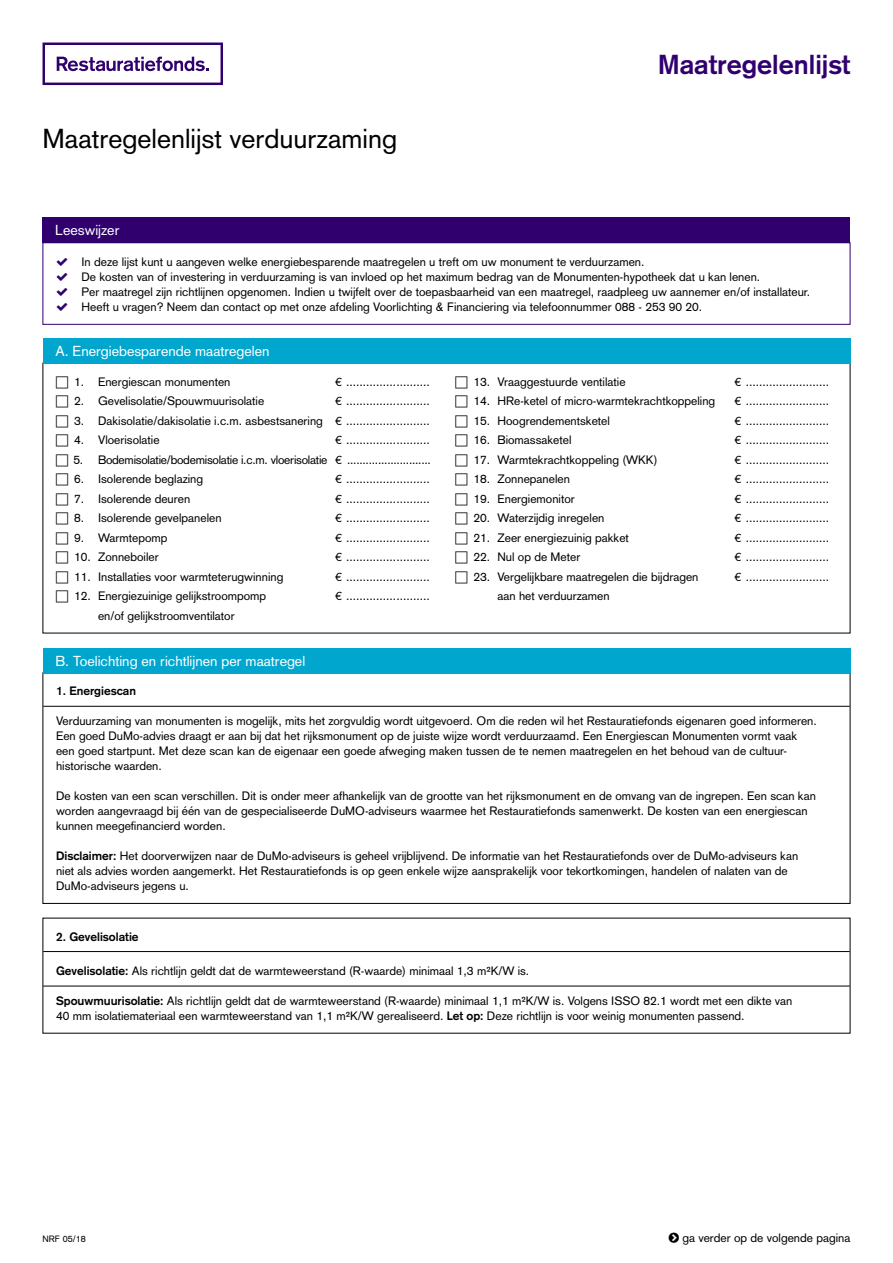
<style>
.page{position:relative;width:893px;height:1263px;background:#fff}
.page>*{position:absolute;margin:0;border:0;box-sizing:border-box;transform-origin:0 0}
.t1{font:27px "Basic Commercial LT";color:#000}
.t2{font:700 27px "Basic Commercial LT";color:#31006f}
.t3{font:14.25px "Basic Commercial LT";color:#fff}
.t4{font:12px/15px "Basic Commercial LT";color:#000}
.t5{font:12px "Basic Commercial LT";letter-spacing:-.02em;color:#000}
.t6{font:700 12px "Basic Commercial LT";color:#000}
.t7{font:9px "Basic Commercial LT";color:#000}
.s1{font-weight:700}
</style>
<div class="page">
<svg style="left:43px;top:43px;width:180px;height:42px"></svg>
<div style="left:43px;top:338px;width:808px;height:25px;background:#00a6ce"></div>
<div style="left:43px;top:242px;width:807px;height:83px;border:1px solid #31006f"></div>
<div style="left:43px;top:217px;width:807px;height:25px;background:#31006f"></div>
<hr style="left:43px;top:706px;width:807px;height:1px;background:#000">
<div style="left:43px;top:648px;width:808px;height:26px;background:#00a6ce"></div>
<hr style="left:43px;top:951px;width:807px;height:1px;background:#000">
<hr style="left:43px;top:986px;width:807px;height:1px;background:#000">
<h1 class="t1" style="left:43px;top:123px;width:356px">Maatregelenlijst verduurzaming</h1>
<p class="t3" style="left:55px;top:222px;width:66px">Leeswijzer</p>
<h1 class="t2" style="left:658px;top:49px;width:194px">Maatregelenlijst</h1>
<p class="t4" style="left:82px;top:254px;width:730px">In deze lijst kunt u aangeven welke energiebesparende maatregelen u treft om uw monument te verduurzamen.<br>De kosten van of investering in verduurzaming is van invloed op het maximum bedrag van de Monumenten-hypotheek dat u kan lenen.<br>Per maatregel zijn richtlijnen opgenomen. Indien u twijfelt over de toepasbaarheid van een maatregel, raadpleeg uw aannemer en/of installateur.<br>Heeft u vragen? Neem dan contact op met onze afdeling Voorlichting &amp; Financiering via telefoonnummer 088 - 253 90 20.</p>
<p class="t3" style="left:55px;top:343px;width:216px">A. Energiebesparende maatregelen</p>
<p class="t4" style="left:74px;top:374px;width:158px">1. Energiescan monumenten</p>
<p class="t4" style="left:335px;top:374px;width:96px">€ .........................</p>
<p class="t4" style="left:74px;top:394px;width:192px">2. Gevelisolatie/Spouwmuurisolatie</p>
<p class="t4" style="left:335px;top:394px;width:96px">€ .........................</p>
<p class="t4" style="left:74px;top:413px;width:357px">3. Dakisolatie/dakisolatie i.c.m. asbestsanering € .........................</p>
<p class="t4" style="left:74px;top:433px;width:87px">4. Vloerisolatie</p>
<p class="t4" style="left:335px;top:433px;width:96px">€ .........................</p>
<p class="t5" style="left:74px;top:453px;width:359px">5. Bodemisolatie/bodemisolatie i.c.m. vloerisolatie € ...........................</p>
<p class="t4" style="left:74px;top:472px;width:131px">6. Isolerende beglazing</p>
<p class="t4" style="left:335px;top:472px;width:96px">€ .........................</p>
<p class="t4" style="left:74px;top:491px;width:118px">7. Isolerende deuren</p>
<p class="t4" style="left:335px;top:491px;width:96px">€ .........................</p>
<p class="t4" style="left:74px;top:511px;width:149px">8. Isolerende gevelpanelen</p>
<p class="t4" style="left:335px;top:511px;width:96px">€ .........................</p>
<p class="t4" style="left:74px;top:530px;width:95px">9. Warmtepomp</p>
<p class="t4" style="left:335px;top:530px;width:96px">€ .........................</p>
<p class="t4" style="left:74px;top:550px;width:86px">10. Zonneboiler</p>
<p class="t4" style="left:335px;top:550px;width:96px">€ .........................</p>
<p class="t4" style="left:74px;top:569px;width:211px">11. Installaties voor warmteterugwinning</p>
<p class="t4" style="left:335px;top:569px;width:96px">€ .........................</p>
<p class="t4" style="left:74px;top:589px;width:194px">12. Energiezuinige gelijkstroompomp</p>
<p class="t4" style="left:335px;top:589px;width:96px">€ .........................</p>
<p class="t4" style="left:98px;top:608px;width:138px">en/of gelijkstroomventilator</p>
<p class="t3" style="left:55px;top:653px;width:251px">B. Toelichting en richtlijnen per maatregel</p>
<p class="t4" style="left:473px;top:374px;width:154px">13. Vraaggestuurde ventilatie</p>
<p class="t4" style="left:734px;top:374px;width:96px">€ .........................</p>
<p class="t4" style="left:473px;top:394px;width:243px">14. HRe-ketel of micro-warmtekrachtkoppeling</p>
<p class="t4" style="left:734px;top:394px;width:96px">€ .........................</p>
<p class="t4" style="left:473px;top:413px;width:138px">15. Hoogrendementsketel</p>
<p class="t4" style="left:734px;top:413px;width:96px">€ .........................</p>
<p class="t4" style="left:473px;top:433px;width:99px">16. Biomassaketel</p>
<p class="t4" style="left:734px;top:433px;width:96px">€ .........................</p>
<p class="t4" style="left:473px;top:452px;width:186px">17. Warmtekrachtkoppeling (WKK)</p>
<p class="t4" style="left:734px;top:452px;width:96px">€ .........................</p>
<p class="t4" style="left:473px;top:472px;width:98px">18. Zonnepanelen</p>
<p class="t4" style="left:734px;top:472px;width:96px">€ .........................</p>
<p class="t4" style="left:473px;top:491px;width:103px">19. Energiemonitor</p>
<p class="t4" style="left:734px;top:491px;width:96px">€ .........................</p>
<p class="t4" style="left:473px;top:511px;width:132px">20. Waterzijdig inregelen</p>
<p class="t4" style="left:734px;top:511px;width:96px">€ .........................</p>
<p class="t4" style="left:473px;top:530px;width:157px">21. Zeer energiezuinig pakket</p>
<p class="t4" style="left:734px;top:530px;width:96px">€ .........................</p>
<p class="t4" style="left:473px;top:550px;width:108px">22. Nul op de Meter</p>
<p class="t4" style="left:734px;top:550px;width:96px">€ .........................</p>
<p class="t4" style="left:473px;top:569px;width:226px">23. Vergelijkbare maatregelen die bijdragen</p>
<p class="t4" style="left:734px;top:569px;width:96px">€ .........................</p>
<p class="t4" style="left:497px;top:589px;width:114px">aan het verduurzamen</p>
<p class="t6" style="left:56px;top:684px;width:82px">1. Energiescan</p>
<p class="t4" style="left:56px;top:713px;width:762px">Verduurzaming van monumenten is mogelijk, mits het zorgvuldig wordt uitgevoerd. Om die reden wil het Restauratiefonds eigenaren goed informeren.<br>Een goed DuMo-advies draagt er aan bij dat het rijksmonument op de juiste wijze wordt verduurzaamd. Een Energiescan Monumenten vormt vaak een goed startpunt. Met deze scan kan de eigenaar een goede afweging maken tussen de te nemen maatregelen en het behoud van de cultuur&shy;historische waarden.</p>
<p class="t4" style="left:56px;top:788px;width:761px">De kosten van een scan verschillen. Dit is onder meer afhankelijk van de grootte van het rijksmonument en de omvang van de ingrepen. Een scan kan worden aangevraagd bij één van de gespecialiseerde DuMO-adviseurs waarmee het Restauratiefonds samenwerkt. De kosten van een energiescan kunnen meegefinancierd worden.</p>
<p class="t4" style="left:56px;top:848px;width:744px"><span class="s1">Disclaimer:</span> Het doorverwijzen naar de DuMo-adviseurs is geheel vrijblijvend. De informatie van het Restauratiefonds over de DuMo-adviseurs kan niet als advies worden aangemerkt. Het Restauratiefonds is op geen enkele wijze aansprakelijk voor tekortkomingen, handelen of nalaten van de<br>DuMo-adviseurs jegens u.</p>
<p class="t6" style="left:56px;top:929px;width:84px">2. Gevelisolatie</p>
<p class="t4" style="left:56px;top:963px;width:475px"><span class="s1">Gevelisolatie:</span> Als richtlijn geldt dat de warmteweerstand (R-waarde) minimaal 1,3 m²K/W is.</p>
<p class="t4" style="left:56px;top:993px;width:738px"><span class="s1">Spouwmuurisolatie:</span> Als richtlijn geldt dat de warmteweerstand (R-waarde) minimaal 1,1 m²K/W is. Volgens ISSO 82.1 wordt met een dikte van<br>40 mm isolatiemateriaal een warmteweerstand van 1,1 m²K/W gerealiseerd. <span class="s1">Let op:</span> Deze richtlijn is voor weinig monumenten passend.</p>
<p class="t7" style="left:43px;top:1233px;width:45px">NRF 05/18</p>
<p class="t4" style="left:682px;top:1230px;width:170px">ga verder op de volgende pagina</p>
</div>
